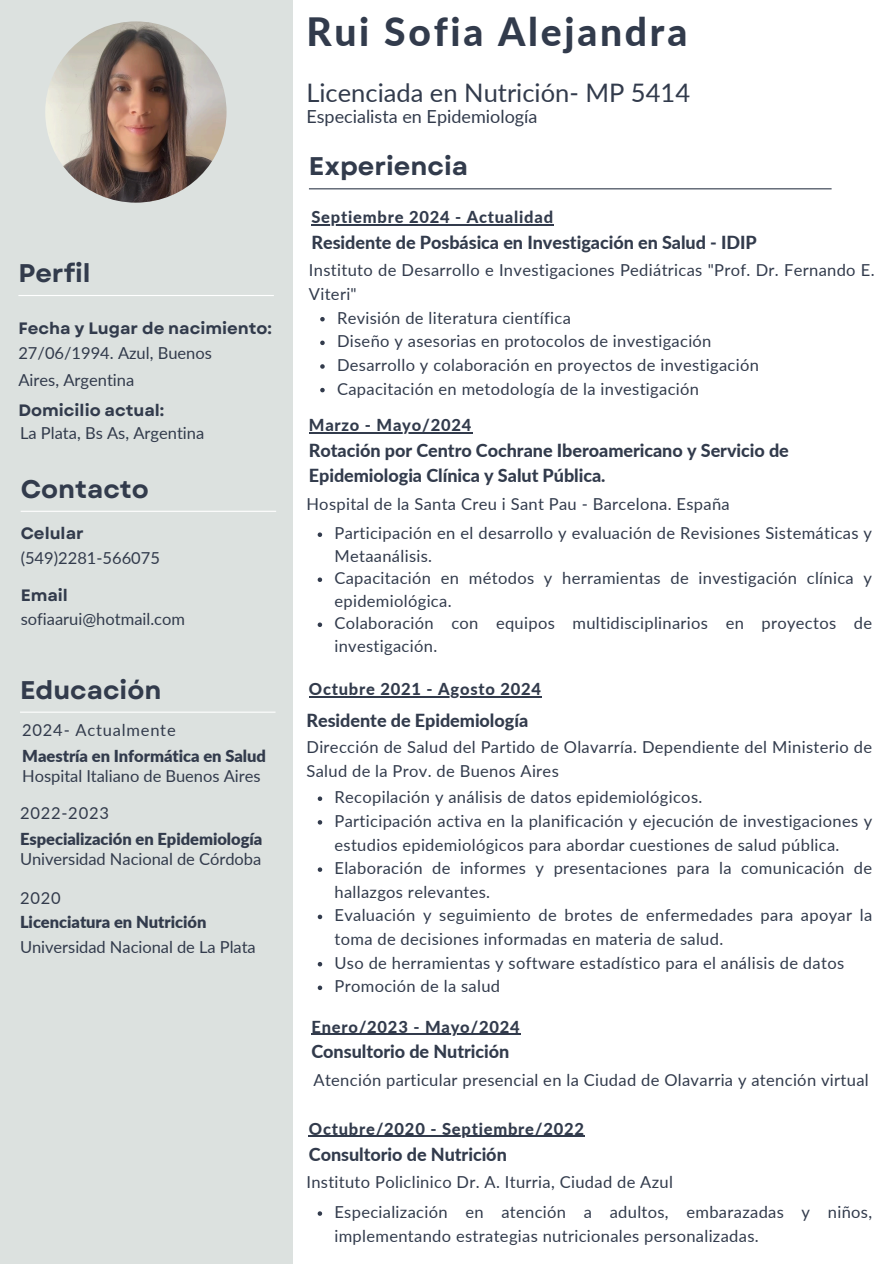
<style>
.page{position:relative;width:894px;height:1264px;background:#fff}
.page>*{position:absolute;margin:0;border:0;box-sizing:border-box;transform-origin:0 0}
.t1{font:800 39px "Lato";letter-spacing:.07em;color:#323b4c}
.t2{font:700 25.5px "Garet";color:#323b4c}
.t3{font:25.5px "Lato";color:#323b4c}
.t4{font:800 18px/24.8px "Lato";letter-spacing:-.005em;color:#323b4c}
.t5{font:18px "Lato";color:#323b4c}
.t6{font:16.5px/23.7px "Lato";letter-spacing:.02em;color:#323b4c}
.t7{font:800 16.5px "Lato";letter-spacing:.045em;color:#323b4c}
.t8{font:16.5px/27px "Lato";color:#323b4c}
.t9{font:16.5px "Lato";letter-spacing:-.005em;color:#323b4c}
.t10{font:900 16.5px "Lato";letter-spacing:-.005em;color:#323b4c}
.t11{font:700 16.5px "Garet";color:#323b4c}
.t12{font:16.5px "Lato";letter-spacing:.045em;color:#323b4c}
</style>
<div class="page">
<div style="left:0;top:0;width:292px;height:1263px;background:#dce1df"></div>
<hr style="left:21px;top:510px;width:255px;height:2px;background:#fff">
<hr style="left:20px;top:711px;width:255px;height:1px;background:#fff">
<hr style="left:309px;top:188px;width:522px;height:1px;background:#323b4c">
<svg style="left:317px;top:796px;width:5px;height:5px"></svg>
<svg style="left:317px;top:820px;width:5px;height:4px"></svg>
<svg style="left:317px;top:867px;width:5px;height:4px"></svg>
<svg style="left:317px;top:914px;width:5px;height:5px"></svg>
<svg style="left:317px;top:962px;width:5px;height:4px"></svg>
<svg style="left:317px;top:985px;width:5px;height:5px"></svg>
<hr style="left:309px;top:696px;width:232px;height:1px;background:#323b4c">
<img style="left:45px;top:21px;width:181px;height:182px;border-radius:50%">
<hr style="left:18px;top:295px;width:256px;height:1px;background:#fff">
<svg style="left:317px;top:1211px;width:5px;height:4px"></svg>
<hr style="left:309px;top:1135px;width:275px;height:1px;background:#323b4c">
<hr style="left:311px;top:1033px;width:209px;height:1px;background:#323b4c">
<svg style="left:317px;top:532px;width:5px;height:5px"></svg>
<svg style="left:317px;top:577px;width:5px;height:5px"></svg>
<svg style="left:317px;top:622px;width:5px;height:5px"></svg>
<hr style="left:309px;top:432px;width:163px;height:1px;background:#323b4c">
<svg style="left:320px;top:317px;width:4px;height:4px"></svg>
<svg style="left:320px;top:340px;width:4px;height:5px"></svg>
<svg style="left:320px;top:364px;width:4px;height:5px"></svg>
<svg style="left:320px;top:388px;width:4px;height:4px"></svg>
<hr style="left:311px;top:224px;width:242px;height:1px;background:#323b4c">
<h3 class="t2" style="left:18px;top:255px;width:74px">Perfil</h3>
<h2 class="t11" style="left:18px;top:316px;width:255px">Fecha y Lugar de nacimiento:</h2>
<p class="t8" style="left:18px;top:339px;width:195px">27/06/1994. Azul, Buenos<br>Aires, Argentina</p>
<h4 class="t11" style="left:18px;top:398px;width:147px">Domicilio actual:</h4>
<p class="t8" style="left:20px;top:419px;width:186px">La Plata, Bs As, Argentina</p>
<p class="t2" style="left:21px;top:470px;width:130px">Contacto</p>
<h4 class="t11" style="left:21px;top:521px;width:65px">Celular</h4>
<p class="t8" style="left:21px;top:543px;width:141px">(549)2281-566075</p>
<h4 class="t11" style="left:21px;top:583px;width:49px">Email</h4>
<p class="t8" style="left:21px;top:605px;width:166px">sofiaarui@hotmail.com</p>
<h2 class="t2" style="left:20px;top:671px;width:143px">Educación</h2>
<h4 class="t12" style="left:22px;top:719px;width:155px">2024- Actualmente</h4>
<h4 class="t10" style="left:22px;top:745px;width:245px">Maestría en Informática en Salud</h4>
<p class="t9" style="left:22px;top:766px;width:240px">Hospital Italiano de Buenos Aires</p>
<h4 class="t12" style="left:20px;top:802px;width:90px">2022-2023</h4>
<p class="t10" style="left:20px;top:828px;width:244px">Especialización en Epidemiología</p>
<p class="t9" style="left:20px;top:849px;width:242px">Universidad Nacional de Córdoba</p>
<p class="t6" style="left:20px;top:885px;width:42px">2020</p>
<h4 class="t10" style="left:20px;top:912px;width:188px">Licenciatura en Nutrición</h4>
<p class="t9" style="left:20px;top:936px;width:237px">Universidad Nacional de La Plata</p>
<p class="t1" style="left:306px;top:8px;width:382px">Rui Sofia Alejandra</p>
<h2 class="t3" style="left:306px;top:76px;width:385px">Licenciada en Nutrición- MP 5414</h2>
<p class="t5" style="left:306px;top:105px;width:232px">Especialista en Epidemiología</p>
<p class="t2" style="left:309px;top:148px;width:160px">Experiencia</p>
<p class="t7" style="left:311px;top:207px;width:243px">Septiembre 2024 - Actualidad</p>
<h4 class="t4" style="left:311px;top:230px;width:447px">Residente de Posbásica en Investigación en Salud - IDIP</h4>
<p class="t6" style="left:309px;top:258px;width:567px">Instituto de Desarrollo e Investigaciones Pediátricas "Prof. Dr. Fernando E.<br>Viteri"</p>
<p class="t6" style="left:337px;top:305px;width:235px">Revisión de literatura científica</p>
<p class="t6" style="left:337px;top:329px;width:376px">Diseño y asesorias en protocolos de investigación</p>
<p class="t6" style="left:337px;top:353px;width:423px">Desarrollo y colaboración en proyectos de investigación</p>
<h4 class="t6" style="left:337px;top:376px;width:363px">Capacitación en metodología de la investigación</h4>
<p class="t7" style="left:309px;top:415px;width:164px">Marzo - Mayo/2024</p>
<p class="t4" style="left:309px;top:438px;width:481px">Rotación por Centro Cochrane Iberoamericano y Servicio de<br>Epidemiologia Clínica y Salut Pública.</p>
<p class="t6" style="left:306px;top:491px;width:425px">Hospital de la Santa Creu i Sant Pau - Barcelona. España</p>
<h4 class="t6" style="left:334px;top:521px;width:539px;line-height:22.5px">Participación en el desarrollo y evaluación de Revisiones Sistemáticas y<br>Metaanálisis.</h4>
<h4 class="t6" style="left:334px;top:566px;width:539px;line-height:22.5px">Capacitación en métodos y herramientas de investigación clínica y epidemiológica.</h4>
<p class="t6" style="left:334px;top:611px;width:539px;line-height:22.5px">Colaboración con equipos multidisciplinarios en proyectos de investigación.</p>
<p class="t7" style="left:309px;top:678px;width:234px">Octubre 2021 - Agosto 2024</p>
<h4 class="t4" style="left:306px;top:707px;width:223px">Residente de Epidemiología</h4>
<h4 class="t6" style="left:306px;top:734px;width:567px">Dirección de Salud del Partido de Olavarría. Dependiente del Ministerio de<br>Salud de la Prov. de Buenos Aires</h4>
<p class="t6" style="left:334px;top:785px;width:369px">Recopilación y análisis de datos epidemiológicos.</p>
<h4 class="t6" style="left:334px;top:808px;width:539px">Participación activa en la planificación y ejecución de investigaciones y estudios epidemiológicos para abordar cuestiones de salud pública.</h4>
<p class="t6" style="left:334px;top:855px;width:539px">Elaboración de informes y presentaciones para la comunicación de hallazgos relevantes.</p>
<h2 class="t6" style="left:334px;top:903px;width:539px">Evaluación y seguimiento de brotes de enfermedades para apoyar la toma de decisiones informadas en materia de salud.</h2>
<p class="t6" style="left:334px;top:950px;width:511px">Uso de herramientas y software estadístico para el análisis de datos</p>
<p class="t6" style="left:334px;top:974px;width:167px">Promoción de la salud</p>
<p class="t7" style="left:311px;top:1016px;width:210px">Enero/2023 - Mayo/2024</p>
<p class="t4" style="left:311px;top:1039px;width:199px">Consultorio de Nutrición</p>
<p class="t6" style="left:313px;top:1067px;width:556px">Atención particular presencial en la Ciudad de Olavarria y atención virtual</p>
<p class="t7" style="left:309px;top:1118px;width:276px">Octubre/2020 - Septiembre/2022</p>
<p class="t4" style="left:309px;top:1141px;width:199px">Consultorio de Nutrición</p>
<h4 class="t6" style="left:306px;top:1169px;width:368px">Instituto Policlinico Dr. A. Iturria, Ciudad de Azul</h4>
<p class="t6" style="left:334px;top:1199px;width:539px">Especialización en atención a adultos, embarazadas y niños, implementando estrategias nutricionales personalizadas.</p>
</div>
